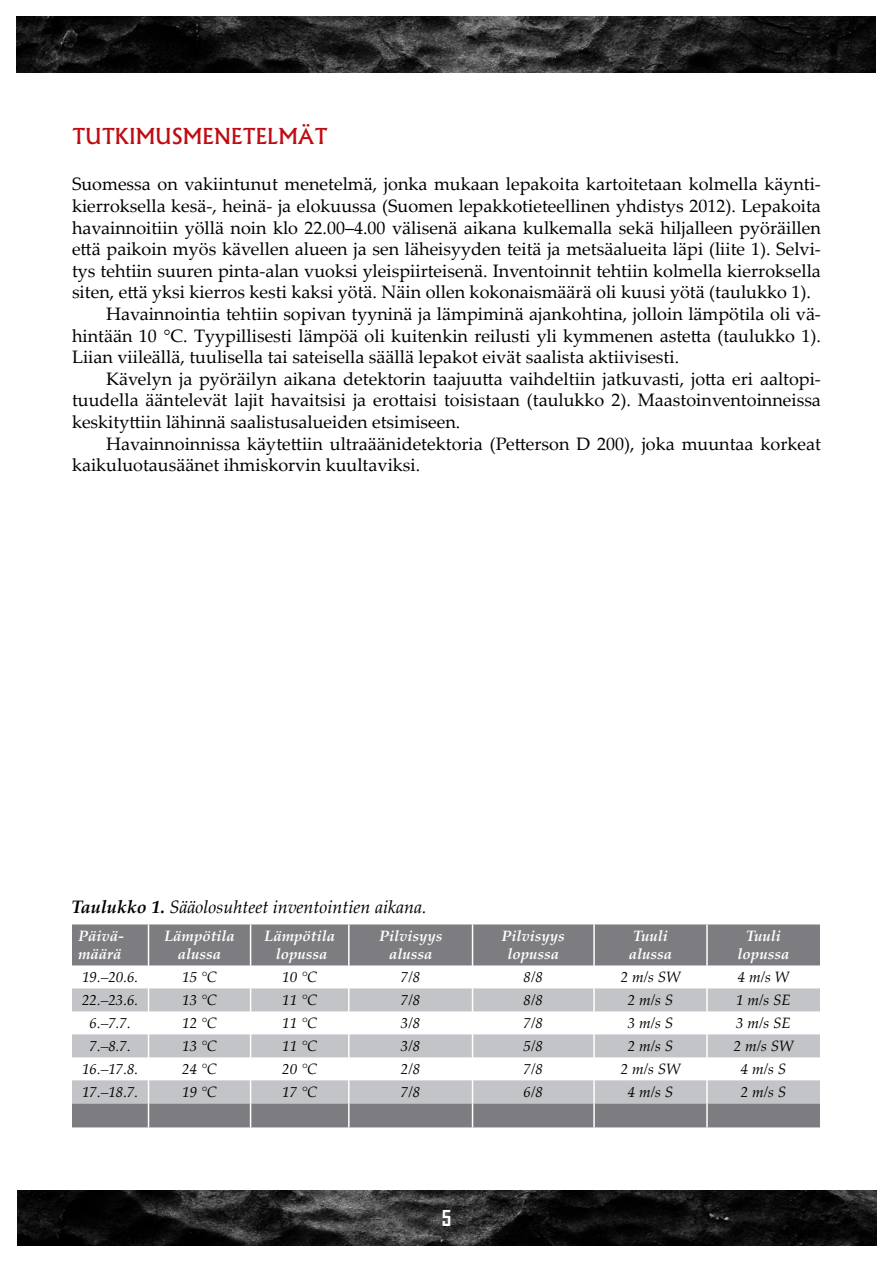
<style>
.page{position:relative;width:893px;height:1263px;background:#fff}
.page>*{position:absolute;margin:0;border:0;box-sizing:border-box;transform-origin:0 0}
.Perusotsikko{font:500 21px "Albertus";color:#bf0c12}
.t1{font:700 21px "Agency FB";color:#fff}
.Leipäteksti{font:18px/21.6px "Palatino Linotype";color:#000;text-align:justify}
.Perusteksti{font:18px/21.6px "Palatino Linotype";color:#000;text-align:justify}
.Perusteksti-2{font:italic 18px "Palatino Linotype";color:#000}
.t2{font:italic 15px "Palatino Linotype";color:#000}
.t3{font:italic 700 15px "Palatino Linotype";color:#fff}
.s1{font-weight:700}
</style>
<div class="page">
<img style="left:17px;top:17px;width:859px;height:55px">
<img style="left:17px;top:1191px;width:859px;height:55px">
<svg style="left:72px;top:924px;width:748px;height:203px;fill:#7d7d81"></svg>
<svg style="left:72px;top:988px;width:748px;height:115px;fill:#c3c4c7"></svg>
<hr style="left:148px;top:924px;width:1px;height:41px;background:#fff">
<hr style="left:250px;top:924px;width:1px;height:41px;background:#fff">
<hr style="left:348px;top:924px;width:2px;height:41px;background:#fff">
<hr style="left:472px;top:924px;width:1px;height:41px;background:#fff">
<hr style="left:593px;top:924px;width:2px;height:41px;background:#fff">
<hr style="left:706px;top:924px;width:2px;height:41px;background:#fff">
<hr style="left:348px;top:965px;width:2px;height:23px;background:#fff">
<hr style="left:593px;top:965px;width:2px;height:23px;background:#fff">
<hr style="left:706px;top:965px;width:2px;height:23px;background:#fff">
<hr style="left:348px;top:988px;width:2px;height:23px;background:#fff">
<hr style="left:593px;top:988px;width:2px;height:23px;background:#fff">
<hr style="left:706px;top:988px;width:2px;height:23px;background:#fff">
<hr style="left:348px;top:1011px;width:2px;height:23px;background:#fff">
<hr style="left:593px;top:1011px;width:2px;height:23px;background:#fff">
<hr style="left:706px;top:1011px;width:2px;height:23px;background:#fff">
<hr style="left:348px;top:1034px;width:2px;height:23px;background:#fff">
<hr style="left:593px;top:1034px;width:2px;height:23px;background:#fff">
<hr style="left:706px;top:1034px;width:2px;height:23px;background:#fff">
<hr style="left:348px;top:1057px;width:2px;height:23px;background:#fff">
<hr style="left:593px;top:1057px;width:2px;height:23px;background:#fff">
<hr style="left:706px;top:1057px;width:2px;height:23px;background:#fff">
<hr style="left:348px;top:1080px;width:2px;height:23px;background:#fff">
<hr style="left:593px;top:1080px;width:2px;height:23px;background:#fff">
<hr style="left:706px;top:1080px;width:2px;height:23px;background:#fff">
<svg style="left:148px;top:965px;width:1px;height:162px"></svg>
<svg style="left:250px;top:965px;width:1px;height:162px"></svg>
<hr style="left:348px;top:1103px;width:2px;height:24px;background:#fff">
<svg style="left:472px;top:965px;width:1px;height:162px"></svg>
<hr style="left:593px;top:1103px;width:2px;height:24px;background:#fff">
<hr style="left:706px;top:1103px;width:2px;height:24px;background:#fff">
<p class="Perusotsikko" style="left:72px;top:123px;width:257px">TUTKIMUSMENETELMÄT</p>
<p class="Perusteksti" style="left:72px;top:173px;width:750px">Suomessa on vakiintunut menetelmä, jonka mukaan lepakoita kartoitetaan kolmella käynti&shy;kierroksella kesä-, heinä- ja elokuussa (Suomen lepakkotieteellinen yhdistys 2012). Lepakoita havainnoitiin yöllä noin klo 22.00–4.00 välisenä aikana kulkemalla sekä hiljalleen pyöräillen että paikoin myös kävellen alueen ja sen läheisyyden teitä ja metsäalueita läpi (liite 1). Selvi&shy;tys tehtiin suuren pinta-alan vuoksi yleispiirteisenä. Inventoinnit tehtiin kolmella kierroksella siten, että yksi kierros kesti kaksi yötä. Näin ollen kokonaismäärä oli kuusi yötä (taulukko 1).</p>
<p class="Leipäteksti" style="left:72px;top:302px;width:750px;text-indent:34px">Havainnointia tehtiin sopivan tyyninä ja lämpiminä ajankohtina, jolloin lämpötila oli vä&shy;hintään 10 °C. Tyypillisesti lämpöä oli kuitenkin reilusti yli kymmenen astetta (taulukko 1).<br>Liian viileällä, tuulisella tai sateisella säällä lepakot eivät saalista aktiivisesti.</p>
<p class="Leipäteksti" style="left:72px;top:367px;width:750px;text-indent:34px">Kävelyn ja pyöräilyn aikana detektorin taajuutta vaihdeltiin jatkuvasti, jotta eri aaltopi&shy;tuudella ääntelevät lajit havaitsisi ja erottaisi toisistaan (taulukko 2). Maastoinventoinneissa keskityttiin lähinnä saalistusalueiden etsimiseen.</p>
<p class="Leipäteksti" style="left:72px;top:432px;width:750px;text-indent:34px">Havainnoinnissa käytettiin ultraäänidetektoria (Petterson D 200), joka muuntaa korkeat kaikuluotausäänet ihmiskorvin kuultaviksi.</p>
<p class="Perusteksti-2" style="left:71px;top:894px;width:357px"><span class="s1">Taulukko 1.</span> Sääolosuhteet inventointien aikana.</p>
<p class="t3" style="left:78px;top:926px;width:47px">Päivä-</p>
<p class="t3" style="left:78px;top:944px;width:45px">määrä</p>
<p class="t3" style="left:164px;top:926px;width:72px">Lämpötila</p>
<p class="t3" style="left:178px;top:944px;width:45px">alussa</p>
<p class="t3" style="left:264px;top:926px;width:72px">Lämpötila</p>
<p class="t3" style="left:276px;top:944px;width:53px">lopussa</p>
<p class="t3" style="left:379px;top:926px;width:65px">Pilvisyys</p>
<p class="t3" style="left:389px;top:944px;width:45px">alussa</p>
<p class="t3" style="left:502px;top:926px;width:65px">Pilvisyys</p>
<p class="t3" style="left:507px;top:944px;width:53px">lopussa</p>
<p class="t3" style="left:633px;top:926px;width:36px">Tuuli</p>
<p class="t3" style="left:629px;top:944px;width:45px">alussa</p>
<p class="t3" style="left:746px;top:926px;width:36px">Tuuli</p>
<p class="t3" style="left:738px;top:944px;width:53px">lopussa</p>
<p class="t2" style="left:82px;top:967px;width:58px">19.–20.6.</p>
<p class="t2" style="left:182px;top:967px;width:36px">15 °C</p>
<p class="t2" style="left:282px;top:967px;width:36px">10 °C</p>
<p class="t2" style="left:401px;top:967px;width:21px">7/8</p>
<p class="t2" style="left:524px;top:967px;width:21px">8/8</p>
<p class="t2" style="left:621px;top:967px;width:61px">2 m/s SW</p>
<p class="t2" style="left:738px;top:967px;width:53px">4 m/s W</p>
<p class="t2" style="left:82px;top:990px;width:58px">22.–23.6.</p>
<p class="t2" style="left:182px;top:990px;width:36px">13 °C</p>
<p class="t2" style="left:282px;top:990px;width:36px">11 °C</p>
<p class="t2" style="left:401px;top:990px;width:21px">7/8</p>
<p class="t2" style="left:524px;top:990px;width:21px">8/8</p>
<p class="t2" style="left:628px;top:990px;width:47px">2 m/s S</p>
<p class="t2" style="left:736px;top:990px;width:56px">1 m/s SE</p>
<p class="t2" style="left:90px;top:1013px;width:43px">6.–7.7.</p>
<p class="t2" style="left:182px;top:1013px;width:36px">12 °C</p>
<p class="t2" style="left:282px;top:1013px;width:36px">11 °C</p>
<p class="t2" style="left:401px;top:1013px;width:21px">3/8</p>
<p class="t2" style="left:524px;top:1013px;width:21px">7/8</p>
<p class="t2" style="left:628px;top:1013px;width:47px">3 m/s S</p>
<p class="t2" style="left:736px;top:1013px;width:56px">3 m/s SE</p>
<p class="t2" style="left:90px;top:1035px;width:43px">7.–8.7.</p>
<p class="t2" style="left:182px;top:1035px;width:36px">13 °C</p>
<p class="t2" style="left:282px;top:1035px;width:36px">11 °C</p>
<p class="t2" style="left:401px;top:1035px;width:21px">3/8</p>
<p class="t2" style="left:524px;top:1035px;width:21px">5/8</p>
<p class="t2" style="left:628px;top:1035px;width:47px">2 m/s S</p>
<p class="t2" style="left:734px;top:1035px;width:61px">2 m/s SW</p>
<p class="t2" style="left:82px;top:1058px;width:58px">16.–17.8.</p>
<p class="t2" style="left:182px;top:1058px;width:36px">24 °C</p>
<p class="t2" style="left:282px;top:1058px;width:36px">20 °C</p>
<p class="t2" style="left:401px;top:1058px;width:21px">2/8</p>
<p class="t2" style="left:524px;top:1058px;width:21px">7/8</p>
<p class="t2" style="left:621px;top:1058px;width:61px">2 m/s SW</p>
<p class="t2" style="left:741px;top:1058px;width:47px">4 m/s S</p>
<p class="t2" style="left:82px;top:1081px;width:58px">17.–18.7.</p>
<p class="t2" style="left:182px;top:1081px;width:36px">19 °C</p>
<p class="t2" style="left:282px;top:1081px;width:36px">17 °C</p>
<p class="t2" style="left:401px;top:1081px;width:21px">7/8</p>
<p class="t2" style="left:524px;top:1081px;width:21px">6/8</p>
<p class="t2" style="left:628px;top:1081px;width:47px">4 m/s S</p>
<p class="t2" style="left:741px;top:1081px;width:47px">2 m/s S</p>
<p class="t1" style="left:442px;top:1205px;width:11px">5</p>
</div>
